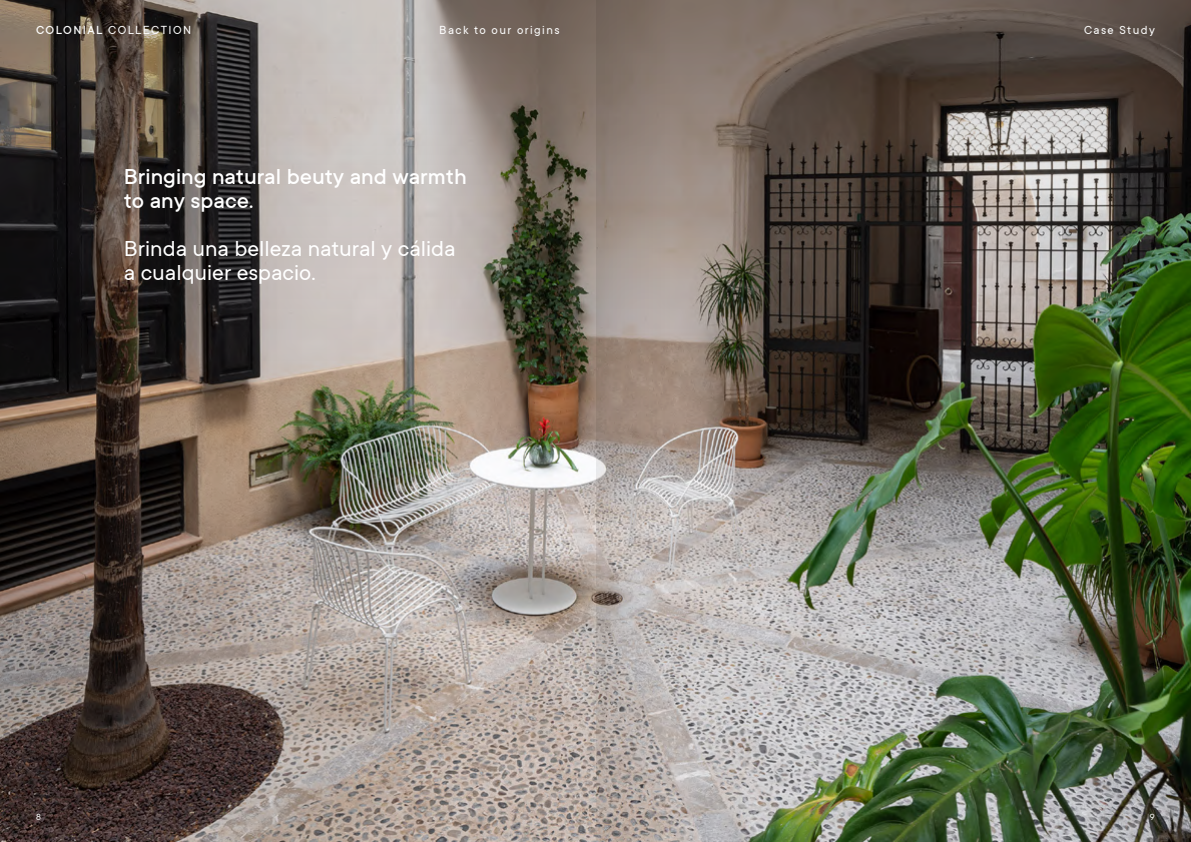
<style>
.page{position:relative;width:1191px;height:842px;background:#fff}
.page>*{position:absolute;margin:0;border:0;box-sizing:border-box;transform-origin:0 0}
.t1{font:24px/24px "TT Commons";color:#fff}
.t2{font:500 24px/24px "TT Commons";color:#fff}
.t3{font:13px "TT Commons";letter-spacing:.11em;color:#fff}
.t4{font:10px "TT Commons";color:#fff}
.s1{font-weight:500}
</style>
<div class="page">
<img style="left:0;top:483px;width:1191px;height:359px">
<svg style="left:0;top:483px;width:533px;height:341px;background:#837872"></svg>
<svg style="left:596px;top:483px;width:86px;height:359px;background:#b6afab"></svg>
<img style="left:0;top:0;width:1191px;height:483px">
<p class="t3" style="left:36px;top:23px;width:157px"><span class="s1">COLONIAL</span> COLLECTION</p>
<p class="t3" style="left:439px;top:23px;width:122px">Back to our origins</p>
<p class="t2" style="left:124px;top:165px;width:344px">Bringing natural beuty and warmth to any space.</p>
<p class="t1" style="left:124px;top:237px;width:333px">Brinda una belleza natural y cálida a cualquier espacio.</p>
<p class="t4" style="left:36px;top:812px;width:6px">8</p>
<p class="t3" style="left:1084px;top:23px;width:72px">Case Study</p>
<p class="t4" style="left:1149px;top:812px;width:6px">9</p>
</div>
